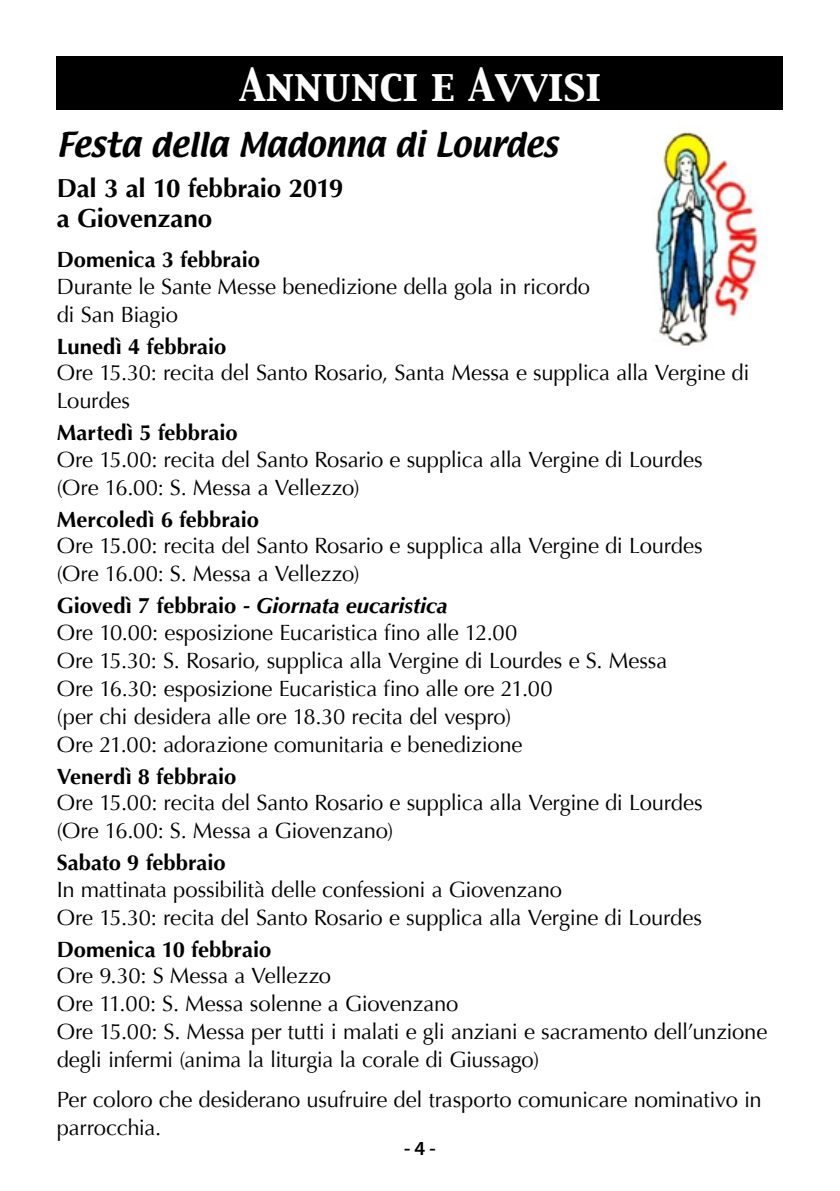
<style>
.page{position:relative;width:840px;height:1191px;background:#fff}
.page>*{position:absolute;margin:0;border:0;box-sizing:border-box;transform-origin:0 0}
.t1{font:40px "Capitals";color:#fff}
.t2{font:30px "Textile";letter-spacing:-.005em;color:#000}
.t3{font:700 26px/30px "Optima";letter-spacing:-.01em;color:#000}
.t4{font:22px/28px "Optima";letter-spacing:-.015em;color:#000}
.t5{font:700 22px "Optima";color:#000}
.t6{font:600 20px "Myriad Pro";color:#000}
.s1{font-weight:700}
.s2{font-weight:700;font-style:italic}
</style>
<div class="page">
<div style="left:57px;top:57px;width:725px;height:53px;background:#000"></div>
<img style="left:655px;top:131px;width:105px;height:215px">
<h1 class="t1" style="left:239px;top:58px;width:363px">Annunci e Avvisi</h1>
<h2 class="t2" style="left:57px;top:124px;width:502px">Festa della Madonna di Lourdes</h2>
<p class="t3" style="left:57px;top:174px;width:288px">Dal 3 al 10 febbraio 2019 a Giovenzano</p>
<p class="t5" style="left:57px;top:247px;width:205px">Domenica 3 febbraio</p>
<p class="t4" style="left:57px;top:273px;width:534px">Durante le Sante Messe benedizione della gola in ricordo di San Biagio</p>
<p class="t5" style="left:57px;top:333px;width:171px">Lunedì 4 febbraio</p>
<p class="t4" style="left:57px;top:359px;width:693px">Ore 15.30: recita del Santo Rosario, Santa Messa e supplica alla Vergine di<br>Lourdes</p>
<p class="t5" style="left:57px;top:420px;width:182px">Martedì 5 febbraio</p>
<p class="t4" style="left:57px;top:445px;width:647px">Ore 15.00: recita del Santo Rosario e supplica alla Vergine di Lourdes (Ore 16.00: S. Messa a Vellezzo)</p>
<p class="t5" style="left:57px;top:506px;width:204px">Mercoledì 6 febbraio</p>
<p class="t4" style="left:57px;top:532px;width:647px">Ore 15.00: recita del Santo Rosario e supplica alla Vergine di Lourdes (Ore 16.00: S. Messa a Vellezzo)</p>
<p class="t4" style="left:57px;top:592px;width:611px"><span class="s1">Giovedì 7 febbraio</span> <span class="s2">- Giornata eucaristica<br></span>Ore 10.00: esposizione Eucaristica fino alle 12.00<br>Ore 15.30: S. Rosario, supplica alla Vergine di Lourdes e S. Messa Ore 16.30: esposizione Eucaristica fino alle ore 21.00<br>(per chi desidera alle ore 18.30 recita del vespro)<br>Ore 21.00: adorazione comunitaria e benedizione</p>
<p class="t5" style="left:57px;top:763px;width:181px">Venerdì 8 febbraio</p>
<p class="t4" style="left:57px;top:789px;width:647px">Ore 15.00: recita del Santo Rosario e supplica alla Vergine di Lourdes (Ore 16.00: S. Messa a Giovenzano)</p>
<p class="t5" style="left:57px;top:850px;width:170px">Sabato 9 febbraio</p>
<p class="t4" style="left:57px;top:875px;width:646px">In mattinata possibilità delle confessioni a Giovenzano<br>Ore 15.30: recita del Santo Rosario e supplica alla Vergine di Lourdes</p>
<p class="t5" style="left:57px;top:936px;width:216px">Domenica 10 febbraio</p>
<p class="t4" style="left:57px;top:961px;width:711px">Ore 9.30: S Messa a Vellezzo<br>Ore 11.00: S. Messa solenne a Giovenzano<br>Ore 15.00: S. Messa per tutti i malati e gli anziani e sacramento dell’unzione degli infermi (anima la liturgia la corale di Giussago)</p>
<p class="t4" style="left:57px;top:1085px;width:706px">Per coloro che desiderano usufruire del trasporto comunicare nominativo in parrocchia.</p>
<p class="t6" style="left:404px;top:1135px;width:33px">- 4 -</p>
</div>
